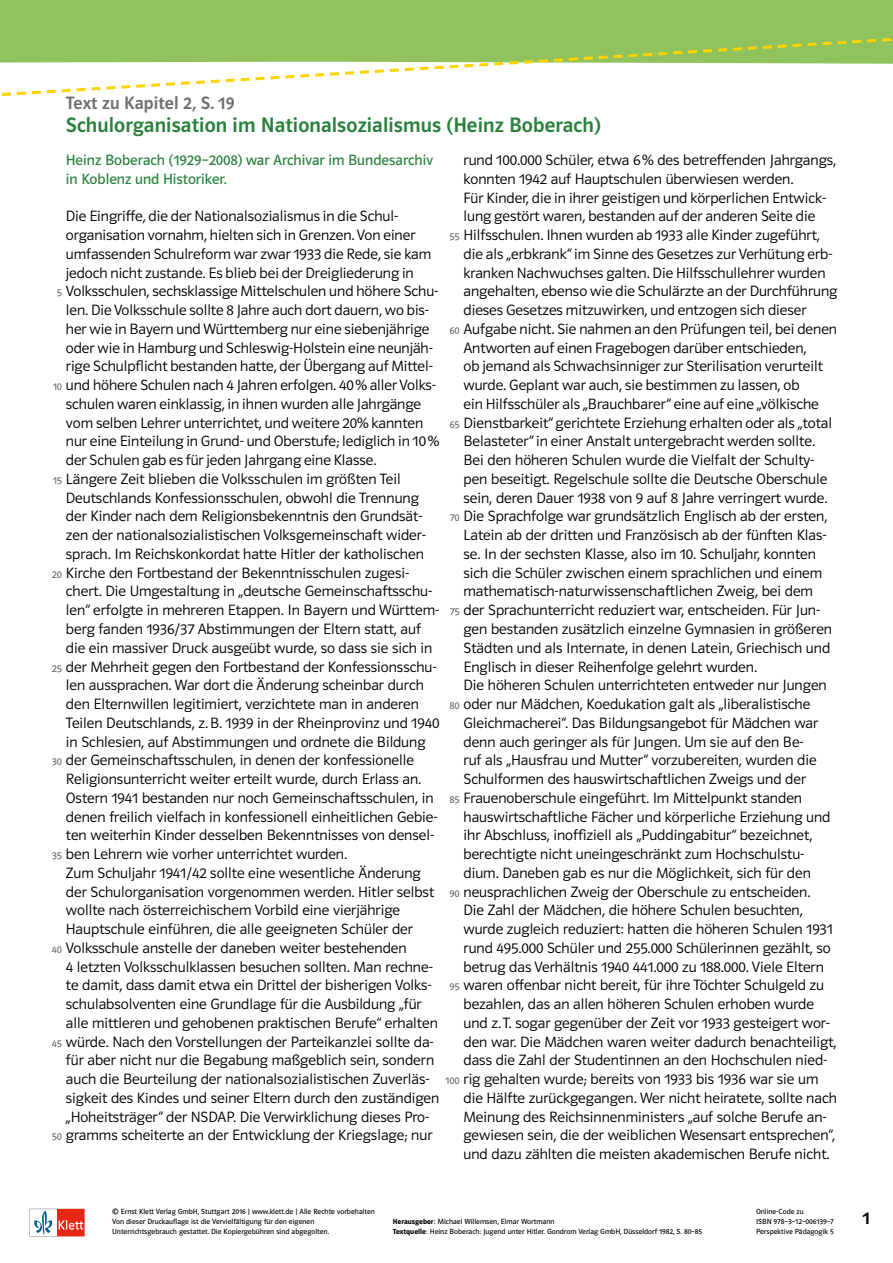
<style>
.page{position:relative;width:893px;height:1263px;background:#fff}
.page>*{position:absolute;margin:0;border:0;box-sizing:border-box;transform-origin:0 0}
.pp_titel1{font:21px "Polo ST11 K Krftg";letter-spacing:.005em;color:#29803c}
.pp_titel1-2{font:18px "Polo ST11 K Krftg";letter-spacing:.005em;color:#706f6f}
.PP_pagina{font:18px "Polo ST11 K Krftg";color:#000}
.PP_materialtext_ohne{font:15px/18.8px "Polo ST11 K Leicht";color:#000}
.PP_materialtext_mit{font:15px/18.8px "Polo ST11 K Leicht";color:#000}
.PP_einleitung{font:15px/18.8px "Polo ST11 K Buch";color:#29803c}
.t1{font:10.5px "Polo ST11 K Buch";color:#706f6f}
.t2{font:7.5px/10.1px "Polo ST11 K Buch";color:#000}
.s1{font-family:"Polo ST11 K Hfett"}
</style>
<div class="page">
<svg style="left:29px;top:1209px;width:56px;height:27px"></svg>
<svg style="left:0;top:0;width:893px;height:96px"></svg>
<p class="pp_titel1-2" style="left:66px;top:93px;width:170px">Text zu Kapitel 2, S. 19</p>
<p class="pp_titel1" style="left:66px;top:114px;width:536px">Schulorganisation im Nationalsozialismus (Heinz Boberach)</p>
<p class="PP_einleitung" style="left:66px;top:151px;width:369px">Heinz Boberach (1929–2008) war Archivar im Bundesarchiv in Koblenz und Historiker.</p>
<p class="PP_materialtext_mit" style="left:66px;top:207px;width:375px">Die Eingriffe, die der Nationalsozialismus in die Schul&shy;organisation vornahm, hielten sich in Grenzen. Von einer umfassenden Schulreform war zwar 1933 die Rede, sie kam jedoch nicht zustande. Es blieb bei der Dreigliederung in Volksschulen, sechsklassige Mittelschulen und höhere Schu&shy;len. Die Volksschule sollte 8 Jahre auch dort dauern, wo bis&shy;her wie in Bayern und Württemberg nur eine siebenjährige oder wie in Hamburg und Schleswig-Holstein eine neunjäh&shy;rige Schulpflicht bestanden hatte, der Übergang auf Mittel&shy;und höhere Schulen nach 4 Jahren erfolgen. 40% aller Volks&shy;schulen waren einklassig, in ihnen wurden alle Jahrgänge vom selben Lehrer unterrichtet, und weitere 20% kannten nur eine Einteilung in Grund- und Oberstufe; lediglich in 10% der Schulen gab es für jeden Jahrgang eine Klasse.</p>
<p class="PP_materialtext_ohne" style="left:66px;top:470px;width:375px">Längere Zeit blieben die Volksschulen im größten Teil Deutschlands Konfessionsschulen, obwohl die Trennung der Kinder nach dem Religionsbekenntnis den Grundsät&shy;zen der nationalsozialistischen Volksgemeinschaft wider&shy;sprach. Im Reichskonkordat hatte Hitler der katholischen Kirche den Fortbestand der Bekenntnisschulen zugesi&shy;chert. Die Umgestaltung in „deutsche Gemeinschaftsschu&shy;len“ erfolgte in mehreren Etappen. In Bayern und Württem&shy;berg fanden 1936/37 Abstimmungen der Eltern statt, auf die ein massiver Druck ausgeübt wurde, so dass sie sich in der Mehrheit gegen den Fortbestand der Konfessionsschu&shy;len aussprachen. War dort die Änderung scheinbar durch den Elternwillen legitimiert, verzichtete man in anderen Teilen Deutschlands, z.B. 1939 in der Rheinprovinz und 1940 in Schlesien, auf Abstimmungen und ordnete die Bildung der Gemeinschaftsschulen, in denen der konfessionelle Religionsunterricht weiter erteilt wurde, durch Erlass an.<br>Ostern 1941 bestanden nur noch Gemeinschaftsschulen, in denen freilich vielfach in konfessionell einheitlichen Gebie&shy;ten weiterhin Kinder desselben Bekenntnisses von densel&shy;ben Lehrern wie vorher unterrichtet wurden.</p>
<p class="PP_materialtext_ohne" style="left:66px;top:863px;width:375px">Zum Schuljahr 1941/42 sollte eine wesentliche Änderung der Schulorganisation vorgenommen werden. Hitler selbst wollte nach österreichischem Vorbild eine vierjährige Hauptschule einführen, die alle geeigneten Schüler der Volksschule anstelle der daneben weiter bestehenden<br>4 letzten Volksschulklassen besuchen sollten. Man rechne&shy;te damit, dass damit etwa ein Drittel der bisherigen Volks&shy;schulabsolventen eine Grundlage für die Ausbildung „für alle mittleren und gehobenen praktischen Berufe“ erhalten würde. Nach den Vorstellungen der Parteikanzlei sollte da&shy;für aber nicht nur die Begabung maßgeblich sein, sondern auch die Beurteilung der nationalsozialistischen Zuverläs&shy;sigkeit des Kindes und seiner Eltern durch den zuständigen „Hoheitsträger“ der NSDAP. Die Verwirklichung dieses Pro&shy;gramms scheiterte an der Entwicklung der Kriegslage; nur</p>
<p class="PP_materialtext_ohne" style="left:463px;top:151px;width:374px">rund 100.000 Schüler, etwa 6% des betreffenden Jahrgangs, konnten 1942 auf Hauptschulen überwiesen werden.</p>
<p class="PP_materialtext_ohne" style="left:463px;top:188px;width:375px">Für Kinder, die in ihrer geistigen und körperlichen Entwick&shy;lung gestört waren, bestanden auf der anderen Seite die Hilfsschulen. Ihnen wurden ab 1933 alle Kinder zugeführt, die als „erbkrank“ im Sinne des Gesetzes zur Verhütung erb&shy;kranken Nachwuchses galten. Die Hilfsschullehrer wurden angehalten, ebenso wie die Schulärzte an der Durchführung dieses Gesetzes mitzuwirken, und entzogen sich dieser Aufgabe nicht. Sie nahmen an den Prüfungen teil, bei denen Antworten auf einen Fragebogen darüber entschieden,<br>ob jemand als Schwachsinniger zur Sterilisation verurteilt wurde. Geplant war auch, sie bestimmen zu lassen, ob<br>ein Hilfsschüler als „Brauchbarer“ eine auf eine „völkische Dienstbarkeit“ gerichtete Erziehung erhalten oder als „total Belasteter“ in einer Anstalt untergebracht werden sollte.</p>
<p class="PP_materialtext_ohne" style="left:463px;top:451px;width:370px">Bei den höheren Schulen wurde die Vielfalt der Schulty&shy;pen beseitigt. Regelschule sollte die Deutsche Oberschule sein, deren Dauer 1938 von 9 auf 8 Jahre verringert wurde.<br>Die Sprachfolge war grundsätzlich Englisch ab der ersten, Latein ab der dritten und Französisch ab der fünften Klas&shy;se. In der sechsten Klasse, also im 10. Schuljahr, konnten sich die Schüler zwischen einem sprachlichen und einem mathematisch-naturwissenschaftlichen Zweig, bei dem der Sprachunterricht reduziert war, entscheiden. Für Jun&shy;gen bestanden zusätzlich einzelne Gymnasien in größeren Städten und als Internate, in denen Latein, Griechisch und Englisch in dieser Reihenfolge gelehrt wurden.</p>
<p class="PP_materialtext_ohne" style="left:463px;top:676px;width:375px">Die höheren Schulen unterrichteten entweder nur Jungen oder nur Mädchen, Koedukation galt als „liberalistische Gleichmacherei“. Das Bildungsangebot für Mädchen war denn auch geringer als für Jungen. Um sie auf den Be-<br>ruf als „Hausfrau und Mutter“ vorzubereiten, wurden die Schulformen des hauswirtschaftlichen Zweigs und der Frauenoberschule eingeführt. Im Mittelpunkt standen hauswirtschaftliche Fächer und körperliche Erziehung und ihr Abschluss, inoffiziell als „Puddingabitur“ bezeichnet, berechtigte nicht uneingeschränkt zum Hochschulstu&shy;dium. Daneben gab es nur die Möglichkeit, sich für den neusprachlichen Zweig der Oberschule zu entscheiden.<br>Die Zahl der Mädchen, die höhere Schulen besuchten, wurde zugleich reduziert: hatten die höheren Schulen 1931 rund 495.000 Schüler und 255.000 Schülerinnen gezählt, so betrug das Verhältnis 1940 441.000 zu 188.000. Viele Eltern waren offenbar nicht bereit, für ihre Töchter Schulgeld zu bezahlen, das an allen höheren Schulen erhoben wurde und z.T. sogar gegenüber der Zeit vor 1933 gesteigert wor&shy;den war. Die Mädchen waren weiter dadurch benachteiligt, dass die Zahl der Studentinnen an den Hochschulen nied&shy;rig gehalten wurde; bereits von 1933 bis 1936 war sie um die Hälfte zurückgegangen. Wer nicht heiratete, sollte nach Meinung des Reichsinnenministers „auf solche Berufe an&shy;gewiesen sein, die der weiblichen Wesensart entsprechen“, und dazu zählten die meisten akademischen Berufe nicht.</p>
<p class="t1" style="left:449px;top:231px;width:12px">55</p>
<p class="t1" style="left:57px;top:287px;width:7px">5</p>
<p class="t1" style="left:449px;top:325px;width:12px">60</p>
<p class="t1" style="left:53px;top:381px;width:11px">10</p>
<p class="t1" style="left:449px;top:418px;width:12px">65</p>
<p class="t1" style="left:53px;top:475px;width:11px">15</p>
<p class="t1" style="left:450px;top:512px;width:11px">70</p>
<p class="t1" style="left:52px;top:568px;width:12px">20</p>
<p class="t1" style="left:450px;top:606px;width:11px">75</p>
<p class="t1" style="left:52px;top:662px;width:12px">25</p>
<p class="t1" style="left:449px;top:700px;width:12px">80</p>
<p class="t1" style="left:52px;top:756px;width:12px">30</p>
<p class="t1" style="left:449px;top:793px;width:12px">85</p>
<p class="t1" style="left:52px;top:850px;width:12px">35</p>
<p class="t1" style="left:449px;top:887px;width:12px">90</p>
<p class="t1" style="left:52px;top:943px;width:12px">40</p>
<p class="t1" style="left:449px;top:981px;width:12px">95</p>
<p class="t1" style="left:52px;top:1037px;width:12px">45</p>
<p class="t1" style="left:445px;top:1075px;width:16px">100</p>
<p class="t1" style="left:52px;top:1131px;width:12px">50</p>
<p class="t2" style="left:112px;top:1206px;width:264px">© Ernst Klett Verlag GmbH, Stuttgart 2016 | www.klett.de | Alle Rechte vorbehalten<br>Von dieser Druckauflage ist die Vervielfältigung für den eigenen<br>Unterrichtsgebrauch gestattet. Die Kopiergebühren sind abgegolten.</p>
<p class="t2" style="left:756px;top:1206px;width:79px">Online-Code zu<br>ISBN 978–3–12–006139–7<br>Perspektive Pädagogik 5</p>
<p class="t2" style="left:393px;top:1216px;width:163px"><span class="s1">Herausgeber</span>: Michael Willemsen, Elmar Wortmann</p>
<p class="PP_pagina" style="left:863px;top:1208px;width:9px">1</p>
<p class="t2" style="left:393px;top:1226px;width:311px"><span class="s1">Textquelle</span>: Heinz Boberach: Jugend unter Hitler. Gondrom Verlag GmbH, Düsseldorf 1982, S. 80–85</p>
</div>
